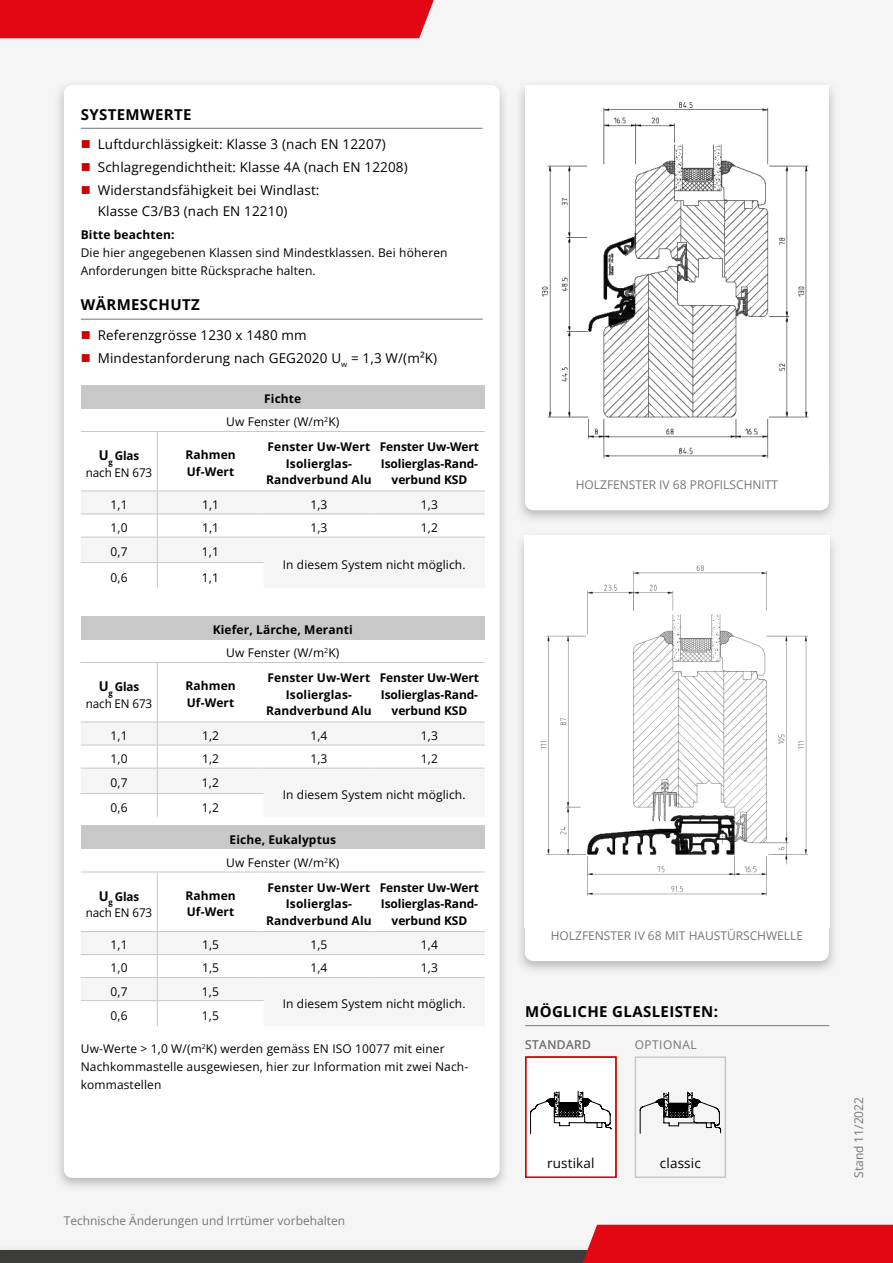
<style>
.page{position:relative;width:893px;height:1263px;background:#f5f5f5}
.page>*{position:absolute;margin:0;border:0;box-sizing:border-box;transform-origin:0 0}
.t1{font:700 15px "Open Sans";letter-spacing:.025em;color:#000}
.t2{font:13.5px/21px "Open Sans";letter-spacing:.01em;color:#000}
.t3{font:12px/18px "Open Sans";letter-spacing:.01em;color:#000}
.t4{font:700 12px/16.5px "Open Sans";letter-spacing:.01em;color:#000}
.t5{font:700 12px/16.5px "Open Sans";letter-spacing:-.01em;color:#000;text-align:center}
.t6{font:12px "Open Sans";color:#757575}
.t7{font:12px/16.5px "Open Sans";letter-spacing:-.01em;color:#000;text-align:center}
.t8{font:12px "Open Sans";letter-spacing:.04em;color:#757575}
.s1{color:#c00}
.s2{font-weight:700}
.s3{font-weight:700;font-size:13.5px}
.s4{font-weight:400}
</style>
<div class="page">
<div style="left:0;top:1250px;width:893px;height:13px;background:#3c3c3b"></div>
<div style="left:583px;top:1225px;width:310px;height:38px;background:#e30613"></div>
<hr style="left:525px;top:1025px;width:304px;height:1px;background:#757575">
<div style="left:64px;top:85px;width:436px;height:1093px;background:#fff;border-radius:9px"></div>
<hr style="left:81px;top:128px;width:402px;height:1px;background:#757575">
<hr style="left:81px;top:319px;width:402px;height:1px;background:#757575">
<div style="left:81px;top:385px;width:404px;height:23px;background:#c8c8c8"></div>
<hr style="left:81px;top:431px;width:76px;height:1px;background:#c8c8c8">
<hr style="left:157px;top:431px;width:107px;height:1px;background:#c8c8c8">
<hr style="left:264px;top:431px;width:110px;height:1px;background:#c8c8c8">
<hr style="left:374px;top:431px;width:111px;height:1px;background:#c8c8c8">
<hr style="left:157px;top:432px;width:1px;height:59px;background:#c8c8c8">
<svg style="left:81px;top:491px;width:404px;height:97px"></svg>
<div style="left:81px;top:616px;width:404px;height:23px;background:#c8c8c8"></div>
<hr style="left:81px;top:662px;width:76px;height:1px;background:#c8c8c8">
<hr style="left:157px;top:662px;width:107px;height:1px;background:#c8c8c8">
<hr style="left:264px;top:662px;width:110px;height:1px;background:#c8c8c8">
<hr style="left:374px;top:662px;width:111px;height:1px;background:#c8c8c8">
<hr style="left:157px;top:663px;width:1px;height:59px;background:#c8c8c8">
<svg style="left:81px;top:722px;width:404px;height:95px"></svg>
<div style="left:81px;top:826px;width:404px;height:23px;background:#c8c8c8"></div>
<hr style="left:81px;top:872px;width:76px;height:1px;background:#c8c8c8">
<hr style="left:157px;top:872px;width:107px;height:1px;background:#c8c8c8">
<hr style="left:264px;top:872px;width:110px;height:1px;background:#c8c8c8">
<hr style="left:374px;top:872px;width:111px;height:1px;background:#c8c8c8">
<hr style="left:157px;top:872px;width:1px;height:59px;background:#c8c8c8">
<svg style="left:81px;top:931px;width:404px;height:95px"></svg>
<div style="left:525px;top:85px;width:304px;height:425px;background:#fff;border-radius:9px"></div>
<div style="left:525px;top:536px;width:304px;height:425px;background:#fff;border-radius:9px"></div>
<div style="left:526px;top:1057px;width:90px;height:120px;background:#fff"></div>
<div style="left:525px;top:1056px;width:92px;height:122px;border:2px solid #c00"></div>
<div style="left:635px;top:1056px;width:91px;height:122px;border:2px solid #c8c8c8"></div>
<svg style="left:640px;top:1092px;width:81px;height:42px"></svg>
<svg style="left:530px;top:1091px;width:82px;height:44px"></svg>
<img style="left:525px;top:536px;width:304px;height:360px">
<img style="left:525px;top:85px;width:304px;height:374px">
<div style="left:0;top:0;width:434px;height:38px;background:#e30613"></div>
<p class="t1" style="left:81px;top:104px;width:112px">SYSTEMWERTE</p>
<p class="t2" style="left:81px;top:133px;width:307px"><span class="s1">■</span> Luftdurchlässigkeit: Klasse 3 (nach EN 12207)</p>
<p class="t2" style="left:81px;top:156px;width:328px"><span class="s1">■</span> Schlagregendichtheit: Klasse 4A (nach EN 12208)</p>
<p class="t2" style="left:98px;top:179px;width:223px;text-indent:-17px"><span class="s1">■</span> Widerstandsfähigkeit bei Windlast:<br>Klasse C3/B3 (nach EN 12210)</p>
<p class="t4" style="left:81px;top:227px;width:95px">Bitte beachten:</p>
<p class="t3" style="left:81px;top:244px;width:368px">Die hier angegebenen Klassen sind Mindestklassen. Bei höheren<br>Anforderungen bitte Rücksprache halten.</p>
<p class="t1" style="left:81px;top:295px;width:121px">WÄRMESCHUTZ</p>
<p class="t2" style="left:81px;top:324px;width:227px"><span class="s1">■</span> Referenzgrösse 1230 x 1480 mm</p>
<p class="t2" style="left:81px;top:347px;width:358px"><span class="s1">■</span> Mindestanforderung nach GEG2020 U<sub>w</sub> = 1,3 W/(m²K)</p>
<p class="t3" style="left:226px;top:387px;width:115px;line-height:23.1px;text-align:center"><span class="s2">Fichte<br></span>Uw Fenster (W/m<sup>2</sup>K)</p>
<p class="t7" style="left:86px;top:447px;width:68px"><span class="s3">U</span><sub>g</sub> <span class="s2">Glas </span>nach EN 673</p>
<p class="t4" style="left:185px;top:446px;width:52px">Rahmen<br>Uf-Wert</p>
<p class="t4" style="left:266px;top:438px;width:107px;text-align:center">Fenster Uw-Wert<br>Isolierglas-<br>Randverbund Alu</p>
<p class="t5" style="left:380px;top:438px;width:101px">Fenster Uw-Wert<br>Isolierglas-Rand&shy;verbund KSD</p>
<p class="t3" style="left:111px;top:495px;width:19px">1,1</p>
<p class="t3" style="left:202px;top:495px;width:19px">1,1</p>
<p class="t3" style="left:310px;top:495px;width:19px">1,3</p>
<p class="t3" style="left:421px;top:495px;width:19px">1,3</p>
<p class="t3" style="left:111px;top:518px;width:19px">1,0</p>
<p class="t3" style="left:202px;top:518px;width:19px">1,1</p>
<p class="t3" style="left:310px;top:518px;width:19px">1,3</p>
<p class="t3" style="left:421px;top:518px;width:19px">1,2</p>
<p class="t3" style="left:111px;top:543px;width:19px">0,7</p>
<p class="t3" style="left:202px;top:543px;width:19px">1,1</p>
<p class="t3" style="left:283px;top:555px;width:184px">In diesem System nicht möglich.</p>
<p class="t3" style="left:111px;top:568px;width:19px">0,6</p>
<p class="t3" style="left:202px;top:568px;width:19px">1,1</p>
<p class="t4" style="left:213px;top:618px;width:142px;line-height:23.1px;text-align:center">Kiefer, Lärche, Meranti<br><span class="s4">Uw Fenster (W/m</span><sup>2</sup><span class="s4">K)</span></p>
<p class="t7" style="left:86px;top:678px;width:68px"><span class="s3">U</span><sub>g</sub> <span class="s2">Glas </span>nach EN 673</p>
<p class="t4" style="left:185px;top:677px;width:52px">Rahmen<br>Uf-Wert</p>
<p class="t4" style="left:266px;top:669px;width:107px;text-align:center">Fenster Uw-Wert<br>Isolierglas-<br>Randverbund Alu</p>
<p class="t5" style="left:380px;top:669px;width:101px">Fenster Uw-Wert<br>Isolierglas-Rand&shy;verbund KSD</p>
<p class="t3" style="left:111px;top:726px;width:19px">1,1</p>
<p class="t3" style="left:202px;top:726px;width:19px">1,2</p>
<p class="t3" style="left:310px;top:726px;width:19px">1,4</p>
<p class="t3" style="left:421px;top:726px;width:19px">1,3</p>
<p class="t3" style="left:111px;top:749px;width:19px">1,0</p>
<p class="t3" style="left:202px;top:749px;width:19px">1,2</p>
<p class="t3" style="left:310px;top:749px;width:19px">1,3</p>
<p class="t3" style="left:421px;top:749px;width:19px">1,2</p>
<p class="t3" style="left:111px;top:774px;width:19px">0,7</p>
<p class="t3" style="left:202px;top:774px;width:19px">1,2</p>
<p class="t3" style="left:283px;top:785px;width:184px">In diesem System nicht möglich.</p>
<p class="t3" style="left:111px;top:798px;width:19px">0,6</p>
<p class="t3" style="left:202px;top:798px;width:19px">1,2</p>
<p class="t4" style="left:226px;top:828px;width:115px;line-height:23.1px">Eiche, Eukalyptus<br><span class="s4">Uw Fenster (W/m</span><sup>2</sup><span class="s4">K)</span></p>
<p class="t7" style="left:86px;top:888px;width:68px"><span class="s3">U</span><sub>g</sub> <span class="s2">Glas </span>nach EN 673</p>
<p class="t4" style="left:185px;top:887px;width:52px">Rahmen<br>Uf-Wert</p>
<p class="t4" style="left:266px;top:879px;width:107px;text-align:center">Fenster Uw-Wert<br>Isolierglas-<br>Randverbund Alu</p>
<p class="t5" style="left:380px;top:879px;width:101px">Fenster Uw-Wert<br>Isolierglas-Rand&shy;verbund KSD</p>
<p class="t3" style="left:111px;top:936px;width:19px">1,1</p>
<p class="t3" style="left:202px;top:936px;width:19px">1,5</p>
<p class="t3" style="left:310px;top:936px;width:19px">1,5</p>
<p class="t3" style="left:421px;top:936px;width:19px">1,4</p>
<p class="t3" style="left:111px;top:959px;width:19px">1,0</p>
<p class="t3" style="left:202px;top:959px;width:19px">1,5</p>
<p class="t3" style="left:310px;top:959px;width:19px">1,4</p>
<p class="t3" style="left:421px;top:959px;width:19px">1,3</p>
<p class="t3" style="left:111px;top:982px;width:19px">0,7</p>
<p class="t3" style="left:202px;top:982px;width:19px">1,5</p>
<p class="t3" style="left:283px;top:994px;width:184px">In diesem System nicht möglich.</p>
<p class="t3" style="left:111px;top:1006px;width:19px">0,6</p>
<p class="t3" style="left:202px;top:1006px;width:19px">1,5</p>
<p class="t3" style="left:81px;top:1039px;width:389px">Uw-Werte &gt; 1,0 W/(m<sup>2</sup>K) werden gemäss EN ISO 10077 mit einer<br>Nachkommastelle ausgewiesen, hier zur Information mit zwei Nach&shy;kommastellen</p>
<p class="t6" style="left:64px;top:1212px;width:283px">Technische Änderungen und Irrtümer vorbehalten</p>
<p class="t6" style="left:576px;top:476px;width:204px">HOLZFENSTER IV 68 PROFILSCHNITT</p>
<p class="t6" style="left:551px;top:927px;width:254px">HOLZFENSTER IV 68 MIT HAUSTÜRSCHWELLE</p>
<p class="t1" style="left:525px;top:1001px;width:194px">MÖGLICHE GLASLEISTEN:</p>
<p class="t8" style="left:525px;top:1036px;width:67px">STANDARD</p>
<p class="t8" style="left:635px;top:1036px;width:64px">OPTIONAL</p>
<p class="t2" style="left:539px;top:1152px;width:66px">classicline</p>
<p class="t2" style="left:547px;top:1152px;width:49px">rustikal</p>
<p class="t2" style="left:660px;top:1152px;width:42px">classic</p>
<p class="t6" style="left:851px;top:1178px;width:82px;rotate:-90deg">Stand 11/2022</p>
</div>
